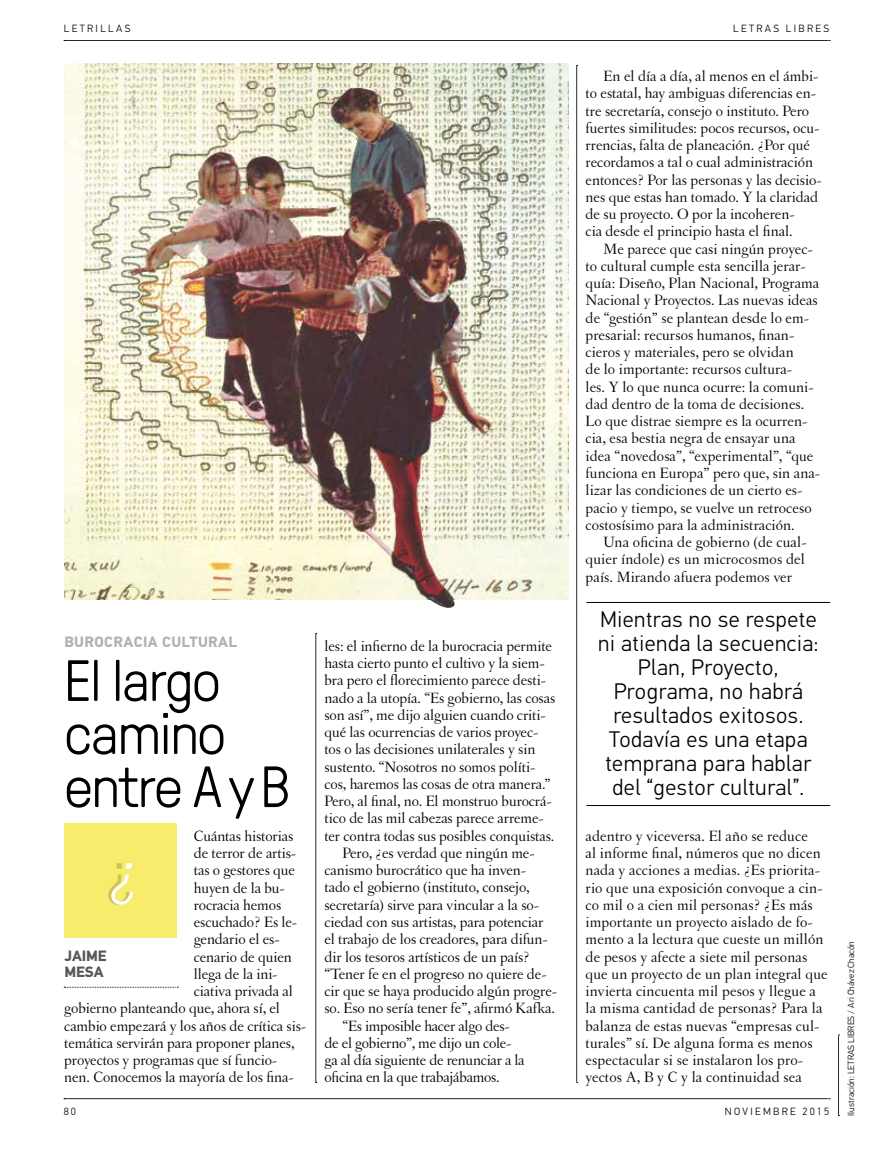
<style>
.page{position:relative;width:893px;height:1149px;background:#fff}
.page>*{position:absolute;margin:0;border:0;box-sizing:border-box;transform-origin:0 0}
.t1{font:italic 300 58.8px "GT Pressura";color:#fff}
.t2{font:300 58.05px/53.1px "GT Pressura";letter-spacing:-.02em;color:#000}
.t3{font:300 22.5px/24px "PF Din Text Pro";letter-spacing:.025em;color:#000;text-align:center}
.t4{font:15.75px/17.2px "Letras Oldstyle";color:#000}
.t5{font:700 15px "PF Din Text Pro";letter-spacing:.02em;color:#b3b2b2}
.t6{font:700 15px/16.5px "PF Din Text Pro";letter-spacing:-.005em;color:#575756}
.t7{font:300 10.5px "PF Din Text Pro";letter-spacing:.22em;color:#000}
.t8{font:300 9px "PF Din Text Pro";color:#000}
</style>
<div class="page">
<svg style="left:64px;top:40px;width:766px;height:1px"></svg>
<svg style="left:64px;top:1098px;width:766px;height:1px"></svg>
<svg style="left:838px;top:1034px;width:1px;height:81px"></svg>
<div style="left:64px;top:823px;width:113px;height:114px;background:#f8ec6c"></div>
<svg style="left:64px;top:986px;width:114px;height:1px"></svg>
<img style="left:64px;top:64px;width:504px;height:535px">
<svg style="left:576px;top:65px;width:2px;height:1017px;background:#929292"></svg>
<svg style="left:316px;top:633px;width:1px;height:449px"></svg>
<hr style="left:586px;top:602px;width:244px;height:1px;background:#000">
<hr style="left:586px;top:805px;width:244px;height:1px;background:#000">
<img style="left:416px;top:560px;width:41px;height:48px">
<p class="t7" style="left:64px;top:22px;width:68px">LETRILLAS</p>
<p class="t7" style="left:733px;top:22px;width:97px">LETRAS LIBRES</p>
<p class="t5" style="left:64px;top:632px;width:174px">BUROCRACIA CULTURAL</p>
<h2 class="t2" style="left:64px;top:650px;width:227px">El largo camino entre A y B</h2>
<p class="t4" style="left:194px;top:826px;width:101px">Cuántas historias</p>
<p class="t4" style="left:194px;top:844px;width:104px">de terror de artis-</p>
<p class="t4" style="left:194px;top:861px;width:103px">tas o gestores que</p>
<p class="t4" style="left:194px;top:878px;width:92px">huyen de la bu-</p>
<p class="t4" style="left:194px;top:895px;width:89px">rocracia hemos</p>
<p class="t4" style="left:194px;top:913px;width:105px">escuchado? Es le-</p>
<p class="t4" style="left:194px;top:930px;width:87px">gendario el es-</p>
<p class="t4" style="left:194px;top:947px;width:99px">cenario de quien</p>
<p class="t4" style="left:194px;top:964px;width:85px">llega de la ini-</p>
<p class="t4" style="left:194px;top:982px;width:101px">ciativa privada al</p>
<p class="t4" style="left:64px;top:999px;width:217px">gobierno planteando que, ahora sí, el</p>
<p class="t4" style="left:64px;top:1016px;width:243px">cambio empezará y los años de crítica sis-</p>
<p class="t4" style="left:64px;top:1033px;width:232px">temática servirán para proponer planes,</p>
<p class="t4" style="left:64px;top:1051px;width:214px">proyectos y programas que sí funcio-</p>
<p class="t4" style="left:64px;top:1068px;width:231px">nen. Conocemos la mayoría de los fina-</p>
<h1 class="t1" style="left:112px;top:830px;width:29px">¿</h1>
<p class="t6" style="left:65px;top:947px;width:44px">JAIME<br>MESA</p>
<p class="t4" style="left:324px;top:637px;width:229px">les: el infierno de la burocracia permite</p>
<p class="t4" style="left:324px;top:654px;width:222px">hasta cierto punto el cultivo y la siem-</p>
<p class="t4" style="left:324px;top:671px;width:223px">bra pero el florecimiento parece desti-</p>
<p class="t4" style="left:324px;top:688px;width:232px">nado a la utopía. “Es gobierno, las cosas</p>
<p class="t4" style="left:324px;top:706px;width:223px">son así”, me dijo alguien cuando criti-</p>
<p class="t4" style="left:324px;top:723px;width:215px">qué las ocurrencias de varios proyec-</p>
<p class="t4" style="left:324px;top:740px;width:212px">tos o las decisiones unilaterales y sin</p>
<p class="t4" style="left:324px;top:757px;width:212px">sustento. “Nosotros no somos políti-</p>
<p class="t4" style="left:324px;top:775px;width:227px">cos, haremos las cosas de otra manera.”</p>
<p class="t4" style="left:324px;top:792px;width:229px">Pero, al final, no. El monstruo burocrá-</p>
<p class="t4" style="left:324px;top:809px;width:221px">tico de las mil cabezas parece arreme-</p>
<p class="t4" style="left:324px;top:826px;width:231px">ter contra todas sus posibles conquistas.</p>
<p class="t4" style="left:342px;top:844px;width:194px">Pero, ¿es verdad que ningún me-</p>
<p class="t4" style="left:324px;top:861px;width:203px">canismo burocrático que ha inven-</p>
<p class="t4" style="left:324px;top:878px;width:207px">tado el gobierno (instituto, consejo,</p>
<p class="t4" style="left:324px;top:895px;width:216px">secretaría) sirve para vincular a la so-</p>
<p class="t4" style="left:324px;top:913px;width:220px">ciedad con sus artistas, para potenciar</p>
<p class="t4" style="left:324px;top:930px;width:225px">el trabajo de los creadores, para difun-</p>
<p class="t4" style="left:324px;top:947px;width:207px">dir los tesoros artísticos de un país?</p>
<p class="t4" style="left:324px;top:964px;width:224px">“Tener fe en el progreso no quiere de-</p>
<p class="t4" style="left:324px;top:982px;width:234px">cir que se haya producido algún progre-</p>
<p class="t4" style="left:324px;top:999px;width:232px">so. Eso no sería tener fe”, afirmó Kafka.</p>
<p class="t4" style="left:342px;top:1016px;width:169px">“Es imposible hacer algo des-</p>
<p class="t4" style="left:324px;top:1033px;width:188px">de el gobierno”, me dijo un cole-</p>
<p class="t4" style="left:324px;top:1051px;width:202px">ga al día siguiente de renunciar a la</p>
<p class="t4" style="left:324px;top:1068px;width:177px">oficina en la que trabajábamos.</p>
<p class="t4" style="left:586px;top:67px;width:238px;text-indent:18px">En el día a día, al menos en el ámbi&shy;to estatal, hay ambiguas diferencias en&shy;tre secretaría, consejo o instituto. Pero fuertes similitudes: pocos recursos, ocu&shy;rrencias, falta de planeación. ¿Por qué recordamos a tal o cual administración entonces? Por las personas y las decisio&shy;nes que estas han tomado. Y la claridad de su proyecto. O por la incoheren-<br>cia desde el principio hasta el final.</p>
<p class="t4" style="left:586px;top:240px;width:236px;text-indent:18px">Me parece que casi ningún proyec&shy;to cultural cumple esta sencilla jerar&shy;quía: Diseño, Plan Nacional, Programa Nacional y Proyectos. Las nuevas ideas de “gestión” se plantean desde lo em&shy;presarial: recursos humanos, finan&shy;cieros y materiales, pero se olvidan<br>de lo importante: recursos cultura-<br>les. Y lo que nunca ocurre: la comuni&shy;dad dentro de la toma de decisiones.<br>Lo que distrae siempre es la ocurren&shy;cia, esa bestia negra de ensayar una idea “novedosa”, “experimental”, “que funciona en Europa” pero que, sin ana&shy;lizar las condiciones de un cierto es&shy;pacio y tiempo, se vuelve un retroceso costosísimo para la administración.</p>
<p class="t4" style="left:586px;top:533px;width:223px;text-align:justify;text-indent:18px">Una oficina de gobierno (de cual&shy;quier índole) es un microcosmos del país. Mirando afuera podemos ver</p>
<h3 class="t3" style="left:598px;top:607px;width:222px">Mientras no se respete ni atienda la secuencia:<br>Plan, Proyecto,<br>Programa, no habrá resultados exitosos.<br>Todavía es una etapa temprana para hablar del “gestor cultural”.</h3>
<p class="t4" style="left:586px;top:826px;width:244px">adentro y viceversa. El año se reduce<br>al informe final, números que no dicen nada y acciones a medias. ¿Es priorita&shy;rio que una exposición convoque a cin&shy;co mil o a cien mil personas? ¿Es más importante un proyecto aislado de fo&shy;mento a la lectura que cueste un millón de pesos y afecte a siete mil personas que un proyecto de un plan integral que invierta cincuenta mil pesos y llegue a la misma cantidad de personas? Para la balanza de estas nuevas “empresas cul&shy;turales” sí. De alguna forma es menos espectacular si se instalaron los pro&shy;yectos A, B y C y la continuidad sea</p>
<p class="t7" style="left:64px;top:1104px;width:14px">80</p>
<p class="t7" style="left:725px;top:1104px;width:106px">NOVIEMBRE 2015</p>
<p class="t8" style="left:846px;top:1115px;width:176px;rotate:-90deg">Ilustración: LETRAS LIBRES / Ari Chávez Chacón</p>
</div>
